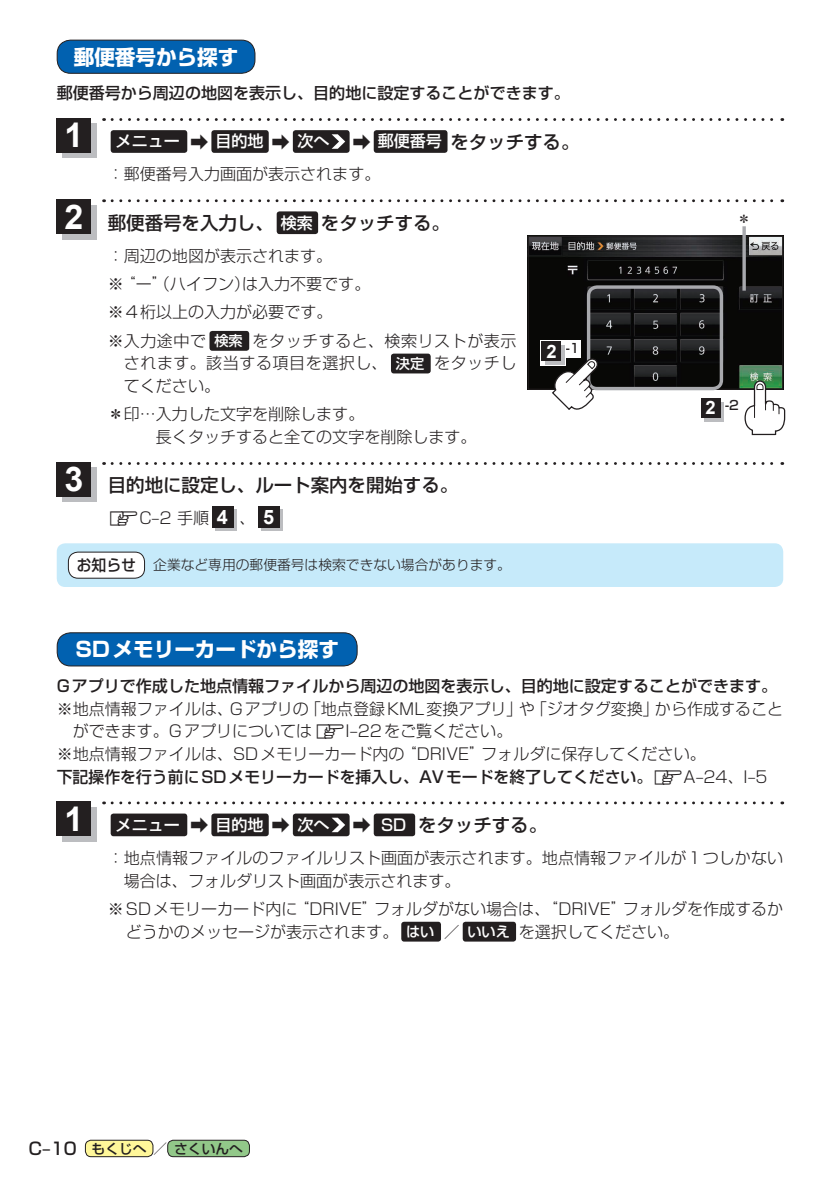
<style>
.page{position:relative;width:840px;height:1191px;background:#fff}
.page>*{position:absolute;margin:0;border:0;box-sizing:border-box;transform-origin:0 0}
.t1{font:700 34px "Arial";color:#fff}
.t2{font:700 20.6px "Shin Go Pro";color:#fff}
.t3{font:500 18.4px "Shin Go Pro";color:#231f20}
.t4{font:300 16px/28.4px "Shin Go Pro";color:#231f20}
.t5{font:500 16px "Shin Go Pro";color:#231f20}
.t6{font:300 16px/22.6px "Shin Go Pro";letter-spacing:.035em;color:#231f20}
.t7{font:300 13.8px "Shin Go Pro";color:#231f20}
.t8{font:500 13.8px "Shin Go Pro";color:#231f20}
.t9{font:500 12.8px "Shin Go Pro";color:#231f20}
.s1{font-weight:500;color:#fff}
.s2{font-weight:500;font-size:18.4px}
.s3{font-family:"Shin Go";font-weight:500;color:#fff}
.s4{font-size:16px;color:#fff}
.s5{font-weight:500;font-size:14.2px;color:#fff}
.s6{font-family:"MC1";font-weight:400;font-size:14.2px}
.s7{font-family:"Arial";font-weight:700;font-size:19.8px;color:#fff}
.s8{font-family:"Arial";font-weight:700;font-size:18.4px;color:#fff}
.s9{font-weight:500;font-size:15.6px}
.s10{font-weight:300}
.s11{font-family:"Shin Go";font-size:16px;color:#fff}
.s12{font-size:17px}
.s13{font-size:14.2px}
</style>
<div class="page">
<div style="left:85px;top:1140px;width:68px;height:16px;background:#fff79a;border-radius:6px"></div>
<div style="left:85px;top:1140px;width:68px;height:17px;border:1px solid #231f20;border-radius:6px"></div>
<div style="left:168px;top:1140px;width:81px;height:16px;background:#92c889;border-radius:6px"></div>
<div style="left:167px;top:1140px;width:82px;height:17px;border:1px solid #231f20;border-radius:6px"></div>
<div style="left:57px;top:40px;width:198px;height:33px;background:#0161b0;border-radius:14px"></div>
<div style="left:57px;top:40px;width:198px;height:34px;border:1px solid #231f20;border-radius:14px"></div>
<div style="left:276px;top:211px;width:42px;height:23px;background:#231f20;border-radius:3px"></div>
<div style="left:209px;top:331px;width:40px;height:20px;background:#231f20;border-radius:3px"></div>
<div style="left:391px;top:353px;width:39px;height:20px;background:#231f20;border-radius:3px"></div>
<svg style="left:112px;top:199px;width:670px;height:3px"></svg>
<div style="left:62px;top:205px;width:34px;height:34px;background:#bcbdc0"></div>
<div style="left:57px;top:199px;width:34px;height:34px;background:#231f20"></div>
<div style="left:111px;top:130px;width:76px;height:23px;background:#231f20;border-radius:3px"></div>
<div style="left:211px;top:130px;width:57px;height:23px;background:#231f20;border-radius:3px"></div>
<div style="left:293px;top:130px;width:56px;height:23px;background:#231f20;border-radius:3px"></div>
<svg style="left:331px;top:134px;width:14px;height:15px"></svg>
<div style="left:373px;top:130px;width:74px;height:23px;background:#231f20;border-radius:3px"></div>
<svg style="left:112px;top:118px;width:670px;height:3px"></svg>
<div style="left:62px;top:124px;width:34px;height:34px;background:#bcbdc0"></div>
<div style="left:57px;top:118px;width:34px;height:34px;background:#231f20"></div>
<div style="left:57px;top:543px;width:725px;height:44px;background:#c6eafa;border-radius:9px"></div>
<div style="left:68px;top:552px;width:76px;height:26px;background:#fff;border-radius:10px"></div>
<div style="left:68px;top:552px;width:77px;height:26px;border:1px solid #231f20;border-radius:10px"></div>
<svg style="left:215px;top:510px;width:21px;height:21px"></svg>
<div style="left:212px;top:506px;width:21px;height:21px;background:#231f20"></div>
<svg style="left:261px;top:510px;width:21px;height:21px"></svg>
<div style="left:258px;top:506px;width:21px;height:21px;background:#231f20"></div>
<svg style="left:112px;top:462px;width:670px;height:3px"></svg>
<div style="left:62px;top:468px;width:34px;height:34px;background:#bcbdc0"></div>
<div style="left:57px;top:462px;width:34px;height:34px;background:#231f20"></div>
<div style="left:111px;top:813px;width:76px;height:23px;background:#231f20;border-radius:3px"></div>
<div style="left:211px;top:813px;width:57px;height:23px;background:#231f20;border-radius:3px"></div>
<div style="left:293px;top:813px;width:56px;height:23px;background:#231f20;border-radius:3px"></div>
<svg style="left:331px;top:817px;width:14px;height:15px"></svg>
<div style="left:373px;top:813px;width:42px;height:23px;background:#231f20;border-radius:3px"></div>
<div style="left:401px;top:921px;width:40px;height:20px;background:#231f20;border-radius:3px"></div>
<div style="left:462px;top:921px;width:53px;height:20px;background:#231f20;border-radius:3px"></div>
<svg style="left:112px;top:801px;width:670px;height:3px"></svg>
<div style="left:62px;top:807px;width:34px;height:34px;background:#bcbdc0"></div>
<div style="left:57px;top:801px;width:34px;height:34px;background:#231f20"></div>
<div style="left:57px;top:633px;width:300px;height:33px;background:#0161b0;border-radius:14px"></div>
<div style="left:57px;top:632px;width:300px;height:34px;border:1px solid #231f20;border-radius:14px"></div>
<svg style="left:704px;top:398px;width:20px;height:24px"></svg>
<div style="left:703px;top:402px;width:20px;height:19px;background:linear-gradient(to right,#bcbdc0,#bcbdc0)"></div>
<div style="left:700px;top:398px;width:20px;height:20px;background:#231f20"></div>
<img style="left:529px;top:238px;width:251px;height:149px">
<div style="left:527px;top:236px;width:255px;height:153px;border:1px solid #231f20"></div>
<svg style="left:743px;top:380px;width:42px;height:56px"></svg>
<hr style="left:742px;top:226px;width:3px;height:65px;background:#a8a9ad">
<div style="left:586px;top:285px;width:136px;height:105px;border:3px solid #a8a9ad;border-radius:9px"></div>
<svg style="left:550px;top:357px;width:49px;height:53px"></svg>
<div style="left:540px;top:340px;width:40px;height:17px;background:#fff"></div>
<svg style="left:540px;top:341px;width:25px;height:25px"></svg>
<div style="left:544px;top:345px;width:20px;height:19px;background:#bcbdc0"></div>
<div style="left:541px;top:342px;width:20px;height:19px;background:#231f20"></div>
<p class="t2" style="left:74px;top:40px;width:166px">郵便番号から探す</p>
<p class="t5" style="left:57px;top:80px;width:514px">郵便番号から周辺の地図を表示し、目的地に設定することができます。</p>
<h1 class="t1" style="left:64px;top:113px;width:20px">1</h1>
<h1 class="t1" style="left:64px;top:194px;width:20px">2</h1>
<h1 class="t1" style="left:64px;top:457px;width:20px">3</h1>
<p class="t4" style="left:108px;top:123px;width:473px;line-height:33px;text-indent:8px"><span class="s1">メニュー</span> <span class="s2">➡</span> <span class="s1">目的地</span> <span class="s2">➡</span> <span class="s3">次へ</span> <span class="s2">➡</span> <span class="s1">郵便番号</span><span class="s2">をタッチする。</span>：郵便番号入力画面が表示されます。</p>
<p class="t3" style="left:108px;top:208px;width:343px">郵便番号を入力し、<span class="s4">検索</span>をタッチする。</p>
<p class="t4" style="left:108px;top:239px;width:410px">：周辺の地図が表示されます。<br>※“ー”（ハイフン）は入力不要です。<br>※4桁以上の入力が必要です。<br>※入力途中で<span class="s5">検索</span> をタッチすると、検索リストが表示</p>
<p class="t6" style="left:124px;top:350px;width:394px">されます。該当する項目を選択し、<span class="s5">決定</span> をタッチしてください。</p>
<p class="t4" style="left:156px;top:401px;width:322px;line-height:22.6px;text-indent:-48px">＊印…入力した文字を削除します。<br>長くタッチすると全ての文字を削除します。</p>
<p class="t3" style="left:108px;top:470px;width:352px">目的地に設定し、ルート案内を開始する。</p>
<p class="t4" style="left:108px;top:502px;width:168px"><span class="s6">Z</span>C–2 手順 <span class="s7">4</span> 、 <span class="s7">5</span></p>
<p class="t9" style="left:546px;top:338px;width:35px"><span class="s8">2</span> -1</p>
<p class="t7" style="left:77px;top:553px;width:435px"><span class="s9">お知らせ</span> 企業など専用の郵便番号は検索できない場合があります。</p>
<p class="t2" style="left:75px;top:633px;width:265px">SDメモリーカードから探す</p>
<p class="t7" style="left:736px;top:208px;width:15px">＊</p>
<p class="t9" style="left:705px;top:394px;width:35px"><span class="s8">2</span> -2</p>
<p class="t5" style="left:57px;top:672px;width:721px">Gアプリで作成した地点情報ファイルから周辺の地図を表示し、目的地に設定することができます。</p>
<p class="t4" style="left:57px;top:692px;width:727px">※地点情報ファイルは、Gアプリの「地点登録KML変換アプリ」や「ジオタグ変換」から作成すること</p>
<p class="t4" style="left:73px;top:715px;width:441px">ができます。Gアプリについては<span class="s6">Z</span>I–22をご覧ください。</p>
<p class="t4" style="left:57px;top:737px;width:650px">※地点情報ファイルは、SDメモリーカード内の“DRIVE”フォルダに保存してください。</p>
<p class="t5" style="left:57px;top:763px;width:712px">下記操作を行う前にSDメモリーカードを挿入し、AVモードを終了してください。<span class="s6">Z</span><span class="s10">A–24、I–5</span></p>
<h1 class="t1" style="left:64px;top:796px;width:20px">1</h1>
<p class="t3" style="left:116px;top:810px;width:432px"><span class="s4">メニュー</span> ➡ <span class="s4">目的地</span> ➡ <span class="s11">次へ</span> ➡ <span class="s4">SD</span> をタッチする。</p>
<p class="t4" style="left:124px;top:844px;width:660px;line-height:22.6px;text-indent:-16px">：地点情報ファイルのファイルリスト画面が表示されます。地点情報ファイルが1つしかない場合は、フォルダリスト画面が表示されます。</p>
<p class="t4" style="left:126px;top:895px;width:658px;line-height:22.6px;text-indent:-18px">※SDメモリーカード内に“DRIVE”フォルダがない場合は、“DRIVE”フォルダを作成するかどうかのメッセージが表示されます。<span class="s5">はい</span> ／<span class="s5">いいえ</span> を選択してください。</p>
<p class="t8" style="left:28px;top:1137px;width:216px"><span class="s12">C–10</span> もくじへ<span class="s13">／</span>さくいんへ</p>
</div>
